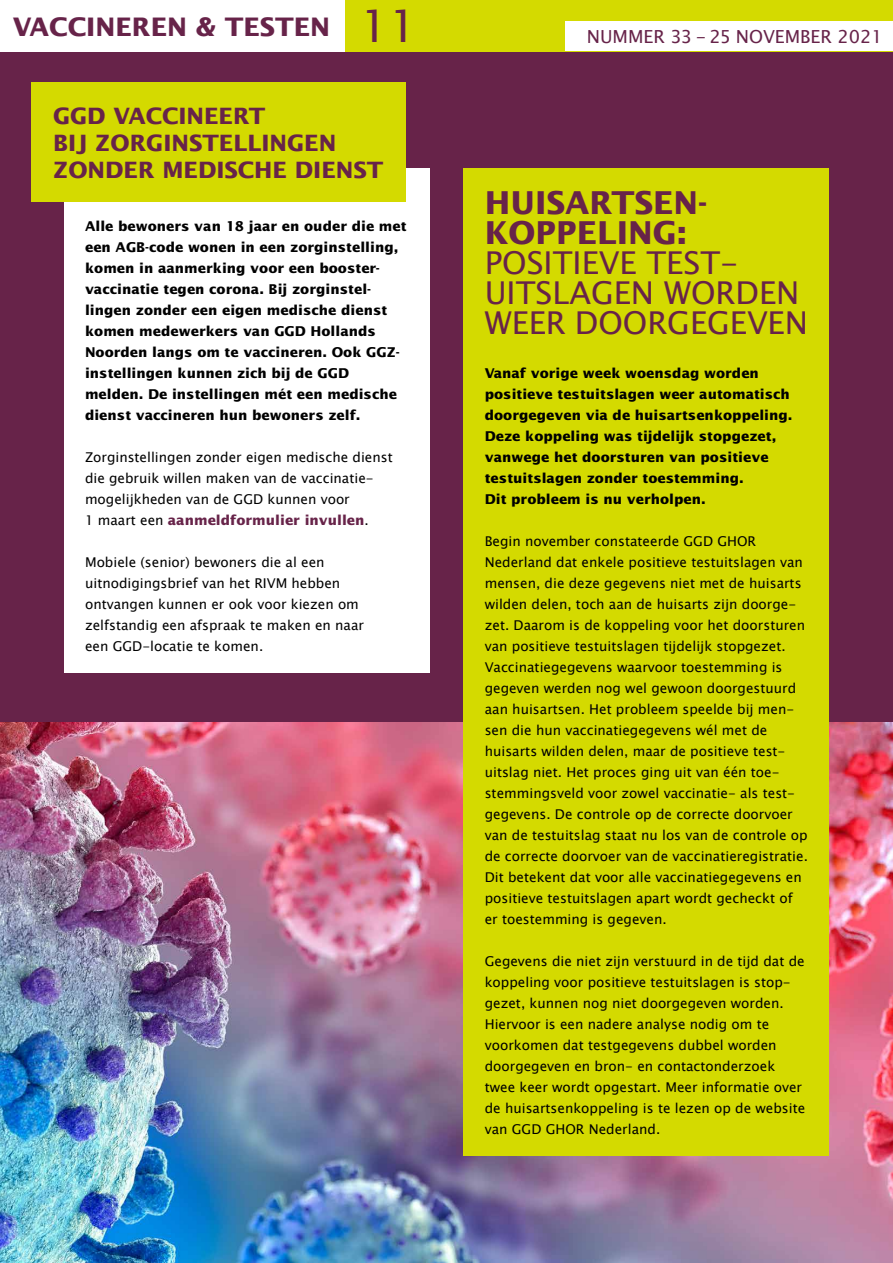
<style>
.page{position:relative;width:893px;height:1263px;background:#fff}
.page>*{position:absolute;margin:0;border:0;box-sizing:border-box;transform-origin:0 0}
.t1{font:31.5px/30px "Lucida Sans Unicode";color:#672349}
.t2{font:700 31.5px/30px "Lucida Sans";color:#672349}
.t3{font:700 25.5px "Lucida Sans";color:#672349}
.t4{font:700 22.5px/27px "Lucida Sans";color:#672349}
.t5{font:18px "Lucida Sans Unicode";color:#672349}
.t6{font:13.5px/21px "Lucida Sans Unicode";color:#000}
.t7{font:700 13.5px/21px "Lucida Sans";color:#000}
.t8{font:700 13.5px "Lucida Sans";color:#672349}
.s1{font-family:"Lucida Sans Unicode";font-weight:400;font-size:45.3px}
.s2{font-family:"Lucida Sans Unicode";font-weight:400;color:#000}
</style>
<div class="page">
<div style="left:0;top:51px;width:893px;height:1212px;background:#672349"></div>
<div style="left:344px;top:0;width:549px;height:51px;background:#d4da00"></div>
<div style="left:566px;top:21px;width:327px;height:30px;background:#fff"></div>
<div style="left:64px;top:168px;width:365px;height:504px;background:#fff"></div>
<div style="left:32px;top:83px;width:374px;height:119px;background:#d4da00"></div>
<img style="left:0;top:723px;width:893px;height:540px">
<div style="left:463px;top:168px;width:366px;height:987px;background:#d4da00"></div>
<h2 class="t3" style="left:13px;top:13px;width:406px">VACCINeren &amp; testen <span class="s1">11</span></h2>
<h3 class="t4" style="left:53px;top:103px;width:18px">GGD</h3>
<h3 class="t4" style="left:113px;top:103px;width:48px">vaccin</h3>
<h3 class="t4" style="left:53px;top:103px;width:332px;text-indent:151px">eert<br>bij zorg-instellingen zon der m edisch e di enst</h3>
<p class="t7" style="left:85px;top:216px;width:323px">Alle bewoners van 18 jaar en ouder die met een AG B-code wonen in een zorginstelling, komen in aanmerking voor een booster&shy;vaccinatie tegen corona. Bij zorginstel&shy;lingen zonder een eigen medische dienst komen medewerkers van GGD</p>
<p class="t7" style="left:85px;top:321px;width:292px;text-align:right">Hollands<br>Noorden langs om te vaccineren. Ook GGZ</p>
<p class="t7" style="left:396px;top:342px;width:5px">-</p>
<p class="t7" style="left:85px;top:363px;width:313px">instellingen kunnen zich bij de GGD<br>melden. De instellingen mét een medische dienst vaccineren hun bewoners zelf.</p>
<p class="t6" style="left:85px;top:447px;width:309px">Zorginstellingen zonder eigen medische dienst die gebruik willen maken van de vaccinatie&shy;mogelijkheden van de GGD</p>
<p class="t6" style="left:268px;top:489px;width:84px">kunnen voor</p>
<p class="t8" style="left:85px;top:513px;width:285px"><span class="s2">1 maart een</span> aanmeldformulier invullen<span class="s2">.</span></p>
<p class="t6" style="left:85px;top:552px;width:241px">Mobiele (senior) bewoners die al een uitnodigingsbrief van het RIVM</p>
<p class="t6" style="left:85px;top:573px;width:280px;text-indent:207px">hebben ontvangen kunnen er ook voor kiezen om zelfstandig een afspraak te maken en naar een GGD</p>
<p class="t6" style="left:142px;top:636px;width:122px">-locatie te komen.</p>
<h3 class="t5" style="left:587px;top:23px;width:298px">nummer 33 - 25 november 2021</h3>
<h1 class="t2" style="left:485px;top:189px;width:205px">Huisartsen&shy;koppeling:</h1>
<h1 class="t1" style="left:485px;top:248px;width:325px">positieve test&shy;uitslagen worden weer doorgegeven</h1>
<p class="t7" style="left:485px;top:363px;width:309px">Vanaf vorige week woensdag worden positieve testuitslagen weer automatisch doorgegeven via de huisartsenkoppeling.<br>Deze koppeling was tijdelijk stopgezet, vanwege het doorsturen van positieve testuitslagen zonder toestemming.<br>Dit probleem is nu verholpen.</p>
<p class="t6" style="left:485px;top:531px;width:210px">Begin november constateerde GGD</p>
<p class="t6" style="left:485px;top:531px;width:325px;text-indent:233px">GHOR Nederland dat enkele positieve testuitslagen van mensen, die deze gegevens niet met de huisarts wilden delen, toch aan de huisarts zijn doorge&shy;zet. Daarom is de koppeling voor het doorsturen van positieve testuitslagen tijdelijk stopgezet.<br>Vaccinatiegegevens waarvoor toestemming is gegeven werden nog wel gewoon doorgestuurd aan huisartsen. Het probleem speelde bij men&shy;sen die hun vaccinatiegegevens wél met de huisarts wilden delen, maar de positieve test&shy;uitslag niet. Het proces ging uit van één toe&shy;stemmingsveld voor zowel vaccinatie- als test&shy;gegevens. De controle op de correcte doorvoer van de testuitslag staat nu los van de controle op de correcte doorvoer van de vaccinatieregistratie.<br>Dit betekent dat voor alle vaccinatiegegevens en positieve testuitslagen apart wordt gecheckt of er toestemming is gegeven.</p>
<p class="t6" style="left:485px;top:951px;width:322px">Gegevens die niet zijn verstuurd in de tijd dat de koppeling voor positieve testuitslagen is stop&shy;gezet, kunnen nog niet doorgegeven worden.<br>Hiervoor is een nadere analyse nodig om te voorkomen dat testgegevens dubbel worden doorgegeven en bron- en contactonderzoek twee keer wordt opgestart. Meer informatie over de huisartsenkoppeling is te lezen op de website van GGD</p>
<p class="t6" style="left:546px;top:1119px;width:116px">GHOR Nederland.</p>
</div>
